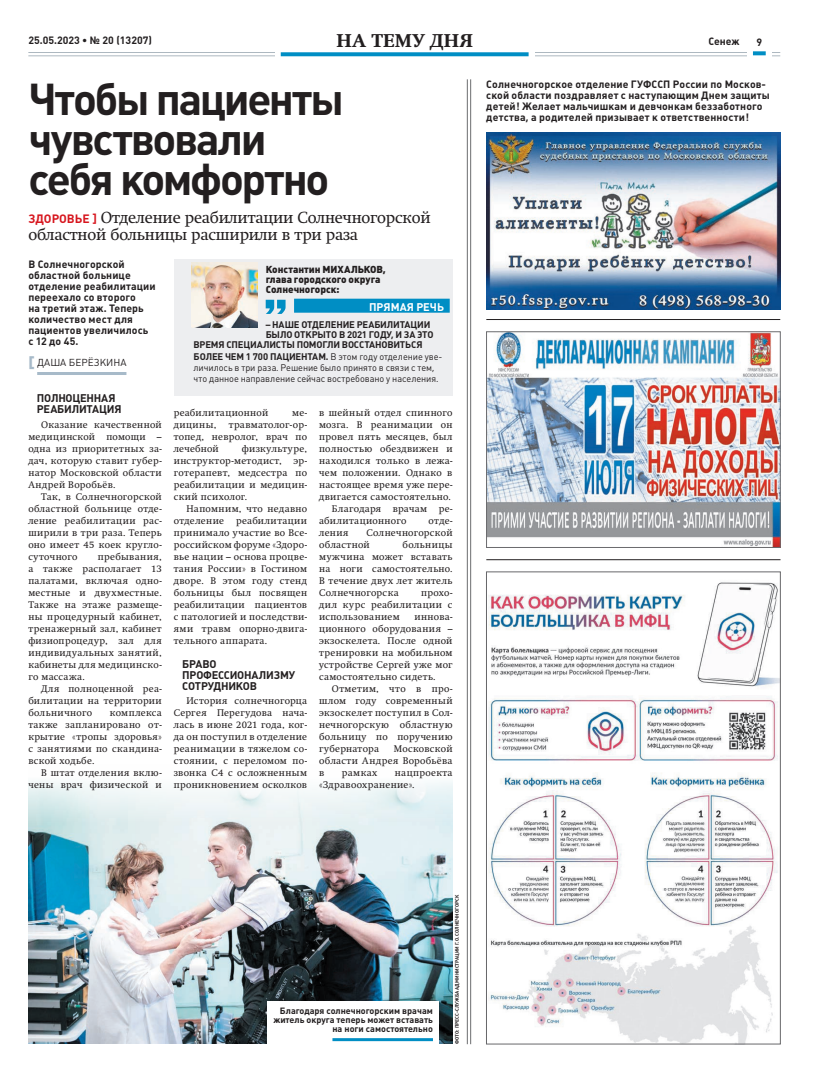
<style>
.page{position:relative;width:820px;height:1078px;background:#fff}
.page>*{position:absolute;margin:0;border:0;box-sizing:border-box;transform-origin:0 0}
.t1{font:700 44px/40px "Plumb";letter-spacing:-.055em;color:#231f20}
.t2{font:18px "Swift Extra Bold C";letter-spacing:.025em;color:#231f20}
.t3{font:16px/17px "Swift C";letter-spacing:-.01em;color:#231f20}
.t4{font:700 11px/11px "Plumb";letter-spacing:-.025em;color:#231f20}
.t5{font:700 11px "Plumb";color:#fff}
.t6{font:700 10.5px/11px "Plumb";letter-spacing:.01em;color:#231f20}
.t7{font:10px/10px "Plumb Black C";letter-spacing:-.005em;color:#231f20}
.t8{font:10px "Plumb";color:#231f20}
.t9{font:9.6px/12px "Swift C";letter-spacing:.035em;color:#231f20;text-align:justify}
.t10{font:9.6px "Swift C";letter-spacing:.015em;color:#231f20}
.t11{font:9.5px/11px "Plumb";letter-spacing:-.005em;color:#231f20;scale:.96 1}
.t12{font:700 9.5px "Plumb";letter-spacing:-.02em;color:#231f20}
.t13{font:700 9px/9px "Plumb";color:#231f20;text-align:right}
.t14{font:700 5px "Plumb";color:#231f20}
.s1{font-family:"Plumb";font-weight:700;font-size:12px;color:#d7171f}
.s2{font-weight:700}
.s3{font-weight:900;font-size:15px;color:#a7bac9}
</style>
<div class="page">
<hr style="left:28px;top:52px;width:752px;height:1px;background:#adb8c0">
<hr style="left:28px;top:55px;width:752px;height:1px;background:#adb8c0">
<div style="left:747px;top:37px;width:24px;height:26px;background:#fff"></div>
<svg style="left:753px;top:51px;width:12px;height:4px"></svg>
<img style="left:28px;top:781px;width:424px;height:262px">
<div style="left:275px;top:34px;width:259px;height:26px;background:#fff"></div>
<svg style="left:280px;top:52px;width:248px;height:4px"></svg>
<img style="left:488px;top:582px;width:290px;height:459px">
<div style="left:486px;top:571px;width:294px;height:472px;border:1px solid #67676a"></div>
<img style="left:488px;top:333px;width:290px;height:212px">
<div style="left:486px;top:331px;width:294px;height:216px;border:1px solid #6b6b6e"></div>
<img style="left:486px;top:133px;width:294px;height:176px">
<hr style="left:470px;top:79px;width:1px;height:964px;background:#6c6d70">
<hr style="left:467px;top:79px;width:1px;height:964px;background:#6c6d70">
<hr style="left:37px;top:372px;width:89px;height:3px;background:#a7bac9">
<div style="left:174px;top:259px;width:278px;height:136px;background:#edeef0"></div>
<div style="left:294px;top:298px;width:155px;height:14px;background:#008ec4"></div>
<svg style="left:265px;top:300px;width:20px;height:14px"></svg>
<img style="left:192px;top:262px;width:65px;height:65px">
<hr style="left:486px;top:319px;width:294px;height:1px;background:#231f20">
<hr style="left:486px;top:559px;width:294px;height:1px;background:#231f20">
<div style="left:267px;top:1001px;width:171px;height:42px;background:#fff"></div>
<hr style="left:332px;top:1037px;width:101px;height:3px;background:#008ec4">
<p class="t6" style="left:28px;top:35px;width:125px">25.05.2023 • № 20 (13207)</p>
<p class="t2" style="left:336px;top:30px;width:138px">НА ТЕМУ ДНЯ</p>
<p class="t6" style="left:708px;top:35px;width:33px">Сенеж</p>
<p class="t6" style="left:756px;top:37px;width:7px">9</p>
<p class="t6" style="left:486px;top:78px;width:285px">Солнечногорское отделение ГУФССП России по Москов&shy;ской области поздравляет с наступающим Днем защиты детей! Желает мальчишкам и девчонкам беззаботного детства, а родителей призывает к ответственности!</p>
<p class="t1" style="left:28px;top:79px;width:317px">Чтобы пациенты чувствовали себя комфортно</p>
<p class="t3" style="left:28px;top:209px;width:404px"><span class="s1">ЗДОРОВЬЕ ]</span> Отделение реабилитации Солнечногорской областной больницы расширили в три раза</p>
<p class="t7" style="left:265px;top:264px;width:122px">Константин МИХАЛЬКОВ, глава городского округа<br>Солнечногорск:</p>
<p class="t5" style="left:369px;top:300px;width:76px">ПРЯМАЯ РЕЧЬ</p>
<p class="t12" style="left:265px;top:319px;width:166px">– НАШЕ ОТДЕЛЕНИЕ РЕАБИЛИТАЦИИ</p>
<p class="t12" style="left:265px;top:329px;width:169px">БЫЛО ОТКРЫТО В 2021 ГОДУ, И ЗА ЭТО</p>
<p class="t12" style="left:193px;top:339px;width:230px">ВРЕМЯ СПЕЦИАЛИСТЫ ПОМОГЛИ ВОССТАНОВИТЬСЯ</p>
<p class="t11" style="left:193px;top:351px;width:260px"><span class="s2">БОЛЕЕ ЧЕМ 1 700 ПАЦИЕНТАМ.</span> В этом году отделение уве&shy;личилось в три раза. Решение было принято в связи с тем, что данное направление сейчас востребовано у населения.</p>
<p class="t6" style="left:28px;top:258px;width:129px">В Солнечногорской областной больнице отделение реабилитации переехало со второго<br>на третий этаж. Теперь количество мест для пациентов увеличилось с 12 до 45.</p>
<p class="t8" style="left:28px;top:357px;width:99px"><span class="s3">[[</span> ДАША БЕРЁЗКИНА</p>
<p class="t4" style="left:37px;top:392px;width:86px">ПОЛНОЦЕННАЯ<br>РЕАБИЛИТАЦИЯ</p>
<p class="t9" style="left:41px;top:418px;width:122px">Оказание качественной</p>
<p class="t10" style="left:28px;top:430px;width:135px">медицинской помощи –</p>
<p class="t9" style="left:28px;top:442px;width:135px">одна из приоритетных за-</p>
<p class="t9" style="left:28px;top:454px;width:135px">дач, которую ставит губер-</p>
<p class="t9" style="left:28px;top:466px;width:135px">натор Московской области</p>
<p class="t9" style="left:28px;top:478px;width:88px">Андрей Воробьёв.</p>
<p class="t9" style="left:41px;top:490px;width:122px">Так, в Солнечногорской</p>
<p class="t9" style="left:28px;top:502px;width:135px">областной больнице отде-</p>
<p class="t9" style="left:28px;top:514px;width:135px">ление реабилитации рас-</p>
<p class="t9" style="left:28px;top:526px;width:135px">ширили в три раза. Теперь</p>
<p class="t9" style="left:28px;top:538px;width:135px">оно имеет 45 коек кругло-</p>
<p class="t9" style="left:28px;top:550px;width:51px">суточного</p>
<p class="t9" style="left:98px;top:550px;width:65px">пребывания,</p>
<p class="t9" style="left:28px;top:562px;width:135px">а также располагает 13</p>
<p class="t9" style="left:28px;top:574px;width:135px">палатами, включая одно-</p>
<p class="t9" style="left:28px;top:586px;width:135px">местные и двухместные.</p>
<p class="t9" style="left:28px;top:598px;width:135px">Также на этаже размеще-</p>
<p class="t9" style="left:28px;top:610px;width:135px">ны процедурный кабинет,</p>
<p class="t9" style="left:28px;top:622px;width:135px">тренажерный зал, кабинет</p>
<p class="t9" style="left:28px;top:634px;width:135px">физиопроцедур, зал для</p>
<p class="t9" style="left:28px;top:646px;width:135px">индивидуальных занятий,</p>
<p class="t9" style="left:28px;top:658px;width:135px">кабинеты для медицинско-</p>
<p class="t9" style="left:28px;top:670px;width:58px">го массажа.</p>
<p class="t9" style="left:41px;top:682px;width:122px">Для полноценной реа-</p>
<p class="t9" style="left:28px;top:694px;width:135px">билитации на территории</p>
<p class="t9" style="left:28px;top:706px;width:65px">больничного</p>
<p class="t9" style="left:110px;top:706px;width:53px">комплекса</p>
<p class="t9" style="left:28px;top:718px;width:135px">также запланировано от-</p>
<p class="t9" style="left:28px;top:730px;width:135px">крытие «тропы здоровья»</p>
<p class="t9" style="left:28px;top:742px;width:135px">с занятиями по скандина-</p>
<p class="t9" style="left:28px;top:754px;width:68px">вской ходьбе.</p>
<p class="t9" style="left:41px;top:766px;width:122px">В штат отделения вклю-</p>
<p class="t9" style="left:28px;top:778px;width:135px">чены врач физической и</p>
<p class="t9" style="left:174px;top:406px;width:96px">реабилитационной</p>
<p class="t9" style="left:292px;top:406px;width:16px">ме-</p>
<p class="t9" style="left:174px;top:418px;width:44px">дицины,</p>
<p class="t9" style="left:319px;top:406px;width:135px">в шейный отдел спинного</p>
<p class="t9" style="left:319px;top:418px;width:135px">мозга. В реанимации он</p>
<p class="t9" style="left:319px;top:430px;width:135px">провел пять месяцев, был</p>
<p class="t9" style="left:319px;top:442px;width:135px">полностью обездвижен и</p>
<p class="t9" style="left:319px;top:454px;width:135px">находился только в лежа-</p>
<p class="t9" style="left:319px;top:466px;width:135px">чем положении. Однако в</p>
<p class="t9" style="left:319px;top:478px;width:135px">настоящее время уже пере-</p>
<p class="t9" style="left:319px;top:490px;width:133px">двигается самостоятельно.</p>
<p class="t9" style="left:332px;top:502px;width:122px">Благодаря врачам ре-</p>
<p class="t9" style="left:319px;top:514px;width:89px">абилитационного</p>
<p class="t9" style="left:428px;top:514px;width:25px">отде-</p>
<p class="t9" style="left:319px;top:526px;width:31px">ления</p>
<p class="t9" style="left:174px;top:418px;width:135px;text-indent:55px">травматолог-ор&shy;топед, невролог, врач по лечебной</p>
<p class="t9" style="left:242px;top:442px;width:67px">физкультуре,</p>
<p class="t9" style="left:174px;top:454px;width:135px">инструктор-методист, эр-</p>
<p class="t9" style="left:174px;top:466px;width:135px">готерапевт, медсестра по</p>
<p class="t9" style="left:174px;top:478px;width:135px">реабилитации и медицин-</p>
<p class="t9" style="left:174px;top:490px;width:75px">ский психолог.</p>
<p class="t9" style="left:186px;top:502px;width:122px">Напомним, что недавно</p>
<p class="t9" style="left:174px;top:514px;width:52px">отделение</p>
<p class="t9" style="left:174px;top:514px;width:135px;text-indent:62px">реабилитации принимало участие во Все&shy;российском форуме «Здоро&shy;вье нации – основа процве&shy;тания России» в Гостином дворе. В этом году стенд больницы был посвящен реабилитации пациентов с патологией и последстви&shy;ями травм опорно-двига&shy;тельного аппарата.</p>
<p class="t4" style="left:182px;top:658px;width:114px">БРАВО<br>ПРОФЕССИОНАЛИЗМУ<br>СОТРУДНИКОВ</p>
<p class="t9" style="left:174px;top:694px;width:135px;text-indent:13px">История солнечногорца Сергея Перегудова нача&shy;лась в июне 2021 года, ког&shy;да он поступил в отделение реанимации в тяжелом со&shy;стоянии, с переломом по&shy;звонка С4 с осложненным проникновением осколков</p>
<p class="t9" style="left:319px;top:526px;width:135px;text-indent:47px">Солнечногорской областной</p>
<p class="t9" style="left:319px;top:538px;width:135px;text-indent:83px">больницы мужчина может вставать на ноги самостоятельно.<br>В течение двух лет житель Солнечногорска</p>
<p class="t9" style="left:319px;top:586px;width:135px;text-indent:102px">прохо&shy;дил курс реабилитации с использованием</p>
<p class="t9" style="left:414px;top:610px;width:40px">иннова-</p>
<p class="t9" style="left:319px;top:622px;width:135px">ционного оборудования –</p>
<p class="t9" style="left:319px;top:634px;width:135px">экзоскелета. После одной</p>
<p class="t9" style="left:319px;top:646px;width:135px">тренировки на мобильном</p>
<p class="t9" style="left:319px;top:658px;width:135px">устройстве Сергей уже мог</p>
<p class="t9" style="left:319px;top:670px;width:118px">самостоятельно сидеть.</p>
<p class="t9" style="left:332px;top:682px;width:122px">Отметим, что в про-</p>
<p class="t9" style="left:319px;top:694px;width:135px">шлом году современный</p>
<p class="t9" style="left:319px;top:706px;width:135px">экзоскелет поступил в Сол-</p>
<p class="t9" style="left:319px;top:718px;width:135px">нечногорскую областную</p>
<p class="t9" style="left:319px;top:730px;width:135px">больницу по поручению</p>
<p class="t9" style="left:319px;top:742px;width:61px">губернатора</p>
<p class="t9" style="left:319px;top:742px;width:135px;text-indent:75px">Московской области Андрея Воробьёва в</p>
<p class="t9" style="left:319px;top:766px;width:135px;text-indent:76px">нацпроекта «Здравоохранение».</p>
<p class="t9" style="left:342px;top:766px;width:37px">рамках</p>
<p class="t13" style="left:273px;top:1006px;width:161px">Благодаря солнечногорским врачам житель округа теперь может вставать на ноги самостоятельно</p>
<p class="t14" style="left:454px;top:1043px;width:151px;rotate:-90deg">ФОТО: ПРЕСС-СЛУЖБА АДМИНИСТРАЦИИ Г.О. СОЛНЕЧНОГОРСК</p>
</div>
